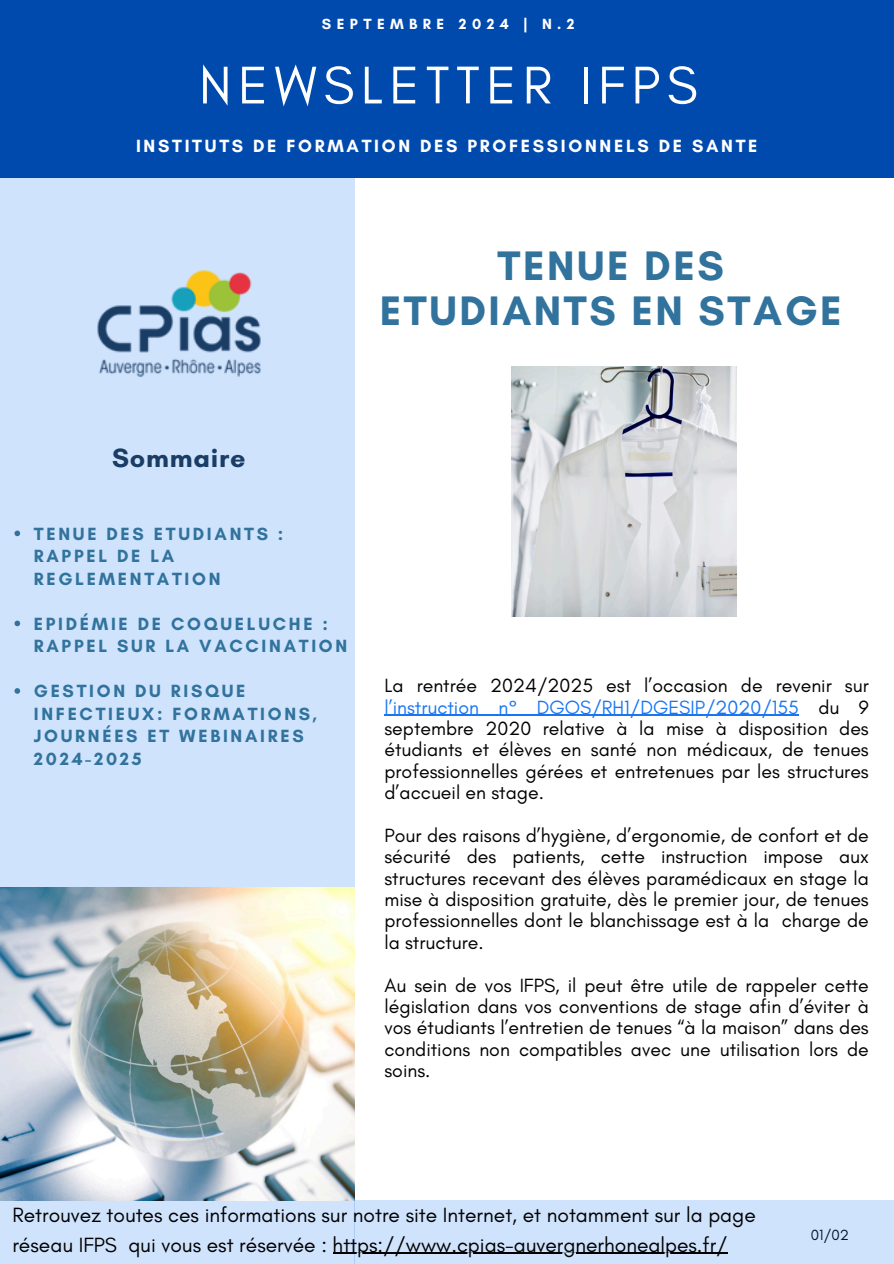
<style>
.page{position:relative;width:894px;height:1264px;background:#fff}
.page>*{position:absolute;margin:0;border:0;box-sizing:border-box;transform-origin:0 0}
.t1{font:54px "Glacial Indifference";letter-spacing:.12em;color:#fff}
.t2{font:700 42px/45px "Glacial Indifference";letter-spacing:.06em;color:#31739d;text-align:center}
.t3{font:700 27px "Glacial Indifference";letter-spacing:.03em;color:#1a3d65}
.t4{font:21px/29.2px "Glacial Indifference";color:#000}
.t5{font:19.5px/21.3px "Glacial Indifference";color:#000;text-align:justify}
.t6{font:700 18px/22.5px "Glacial Indifference";letter-spacing:.15em;color:#31739d}
.t7{font:700 18px "Glacial Indifference";letter-spacing:.15em;color:#fff}
.t8{font:700 15px "Glacial Indifference";letter-spacing:.36em;color:#fff}
.t9{font:15px "Glacial Indifference";color:#000}
.s1{color:#1876f4}
</style>
<div class="page">
<div style="left:0;top:176px;width:354px;height:1087px;background:#d0e3fc"></div>
<div style="left:0;top:0;width:893px;height:178px;background:#004aad"></div>
<img style="left:0;top:887px;width:354px;height:313px">
<img style="left:97px;top:270px;width:164px;height:107px">
<img style="left:511px;top:366px;width:225px;height:250px">
<div style="left:354px;top:1200px;width:539px;height:63px;background:#d0e3fc"></div>
<svg style="left:15px;top:530px;width:5px;height:6px"></svg>
<svg style="left:15px;top:620px;width:5px;height:6px"></svg>
<svg style="left:15px;top:688px;width:5px;height:5px"></svg>
<hr style="left:384px;top:714px;width:414px;height:1px;background:#1876f4">
<hr style="left:332px;top:1252px;width:395px;height:1px;background:#000">
<p class="t8" style="left:322px;top:14px;width:254px">SEPTEMBRE 2024 | N.2</p>
<h2 class="t1" style="left:199px;top:52px;width:500px">NEWSLETTER IFPS</h2>
<h4 class="t7" style="left:136px;top:135px;width:622px">INSTITUTS DE FORMATION DES PROFESSIONNELS DE SANTE</h4>
<p class="t2" style="left:379px;top:243px;width:463px">TENUE DES<br>ETUDIANTS EN STAGE</p>
<p class="t3" style="left:112px;top:441px;width:135px">Sommaire</p>
<p class="t6" style="left:34px;top:522px;width:251px">TENUE DES ETUDIANTS :<br>RAPPEL DE LA<br>REGLEMENTATION</p>
<h3 class="t6" style="left:34px;top:612px;width:315px">EPIDÉMIE DE COQUELUCHE :<br>RAPPEL SUR LA VACCINATION</h3>
<p class="t6" style="left:34px;top:679px;width:285px">GESTION DU RISQUE<br>INFECTIEUX: FORMATIONS,<br>JOURNÉES ET WEBINAIRES<br>2024-2025</p>
<h4 class="t5" style="left:384px;top:674px;width:485px">La rentrée 2024/2025 est l’occasion de revenir sur <span class="s1">l’instruction n° DGOS/RH1/DGESIP/2020/155</span> du 9 septembre 2020 relative à la mise à disposition des étudiants et élèves en santé non médicaux, de tenues professionnelles gérées et entretenues par les structures d’accueil en stage.</h4>
<h4 class="t5" style="left:384px;top:824px;width:485px">Pour des raisons d’hygiène, d’ergonomie, de confort et de sécurité des patients, cette instruction impose aux structures recevant des élèves paramédicaux en stage la mise à disposition gratuite, dès le premier jour, de tenues professionnelles dont le blanchissage est à la charge de la structure.</h4>
<p class="t5" style="left:384px;top:974px;width:485px">Au sein de vos IFPS, il peut être utile de rappeler cette législation dans vos conventions de stage afin d’éviter à vos étudiants l’entretien de tenues “à la maison” dans des conditions non compatibles avec une utilisation lors de soins.</p>
<h4 class="t4" style="left:12px;top:1200px;width:744px">Retrouvez toutes ces informations sur notre site Internet, et notamment sur la page réseau IFPS qui vous est réservée : https://www.cpias-auvergnerhonealpes.fr/</h4>
<h1 class="t9" style="left:810px;top:1225px;width:40px">01/02</h1>
</div>
